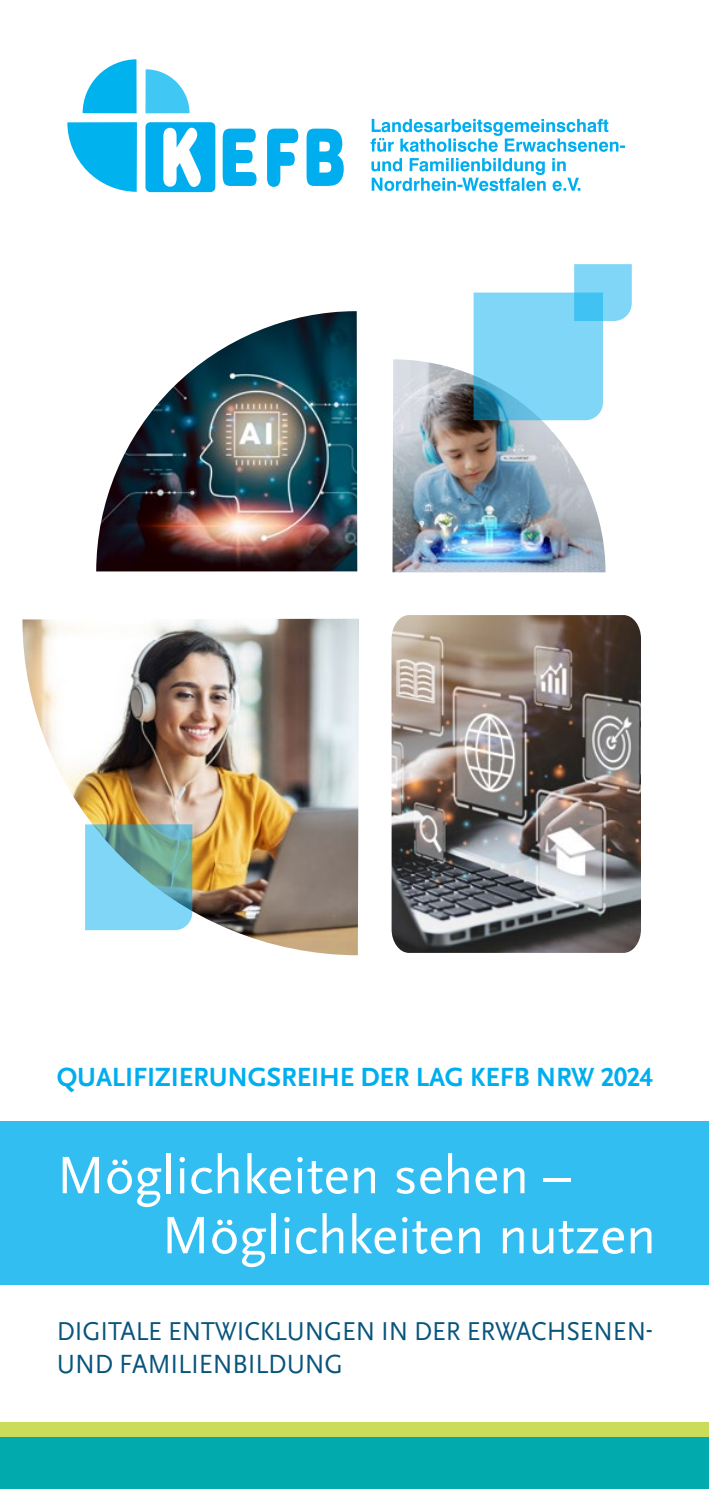
<style>
.page{position:relative;width:709px;height:1489px;background:#fff}
.page>*{position:absolute;margin:0;border:0;box-sizing:border-box;transform-origin:0 0}
.t1{font:55px/60px "Scala Sans Pro";color:#fff}
.t2{font:700 27.5px "Scala Sans Pro";letter-spacing:-.005em;color:#00aeef}
.t3{font:27.5px "Scala Sans Pro";letter-spacing:-.005em;color:#08547c;scale:.95 1}
.t4{font:27px "Scala Sans Pro";letter-spacing:-.005em;color:#08547c;scale:.95 1}
</style>
<div class="page">
<div style="left:0;top:1422px;width:709px;height:29px;background:#cbdc5a"></div>
<div style="left:0;top:1436px;width:709px;height:52px;background:#00aaad"></div>
<div style="left:0;top:1121px;width:709px;height:163px;background:#33bef2"></div>
<img style="left:392px;top:359px;width:213px;height:213px">
<img style="left:22px;top:618px;width:337px;height:337px">
<img style="left:96px;top:311px;width:261px;height:260px">
<img style="left:391px;top:615px;width:250px;height:337px">
<svg style="left:85px;top:824px;width:107px;height:106px;background:#76bfce"></svg>
<svg style="left:473px;top:264px;width:159px;height:156px"></svg>
<svg style="left:145px;top:69px;width:44px;height:44px"></svg>
<svg style="left:67px;top:122px;width:70px;height:70px"></svg>
<svg style="left:83px;top:59px;width:54px;height:54px"></svg>
<div style="left:145px;top:122px;width:70px;height:70px;background:#00aeef;border-radius:5px"></div>
<svg style="left:370px;top:119px;width:255px;height:33px"></svg>
<svg style="left:371px;top:158px;width:209px;height:33px"></svg>
<svg style="left:163px;top:128px;width:38px;height:59px"></svg>
<svg style="left:223px;top:129px;width:121px;height:58px"></svg>
<p class="t2" style="left:57px;top:1061px;width:597px">QUALIFIZIERUNGSREIHE DER LAG KEFB NRW 2024</p>
<h1 class="t1" style="left:161px;top:1145px;width:496px;text-indent:-105px">Möglichkeiten sehen –<br>Möglichkeiten nutzen</h1>
<p class="t4" style="left:57px;top:1315px;width:629px">DIGITALE ENTWICKLUNGEN IN DER ERWACHSENEN-</p>
<p class="t3" style="left:57px;top:1347px;width:303px">UND FAMILIENBILDUNG</p>
</div>
